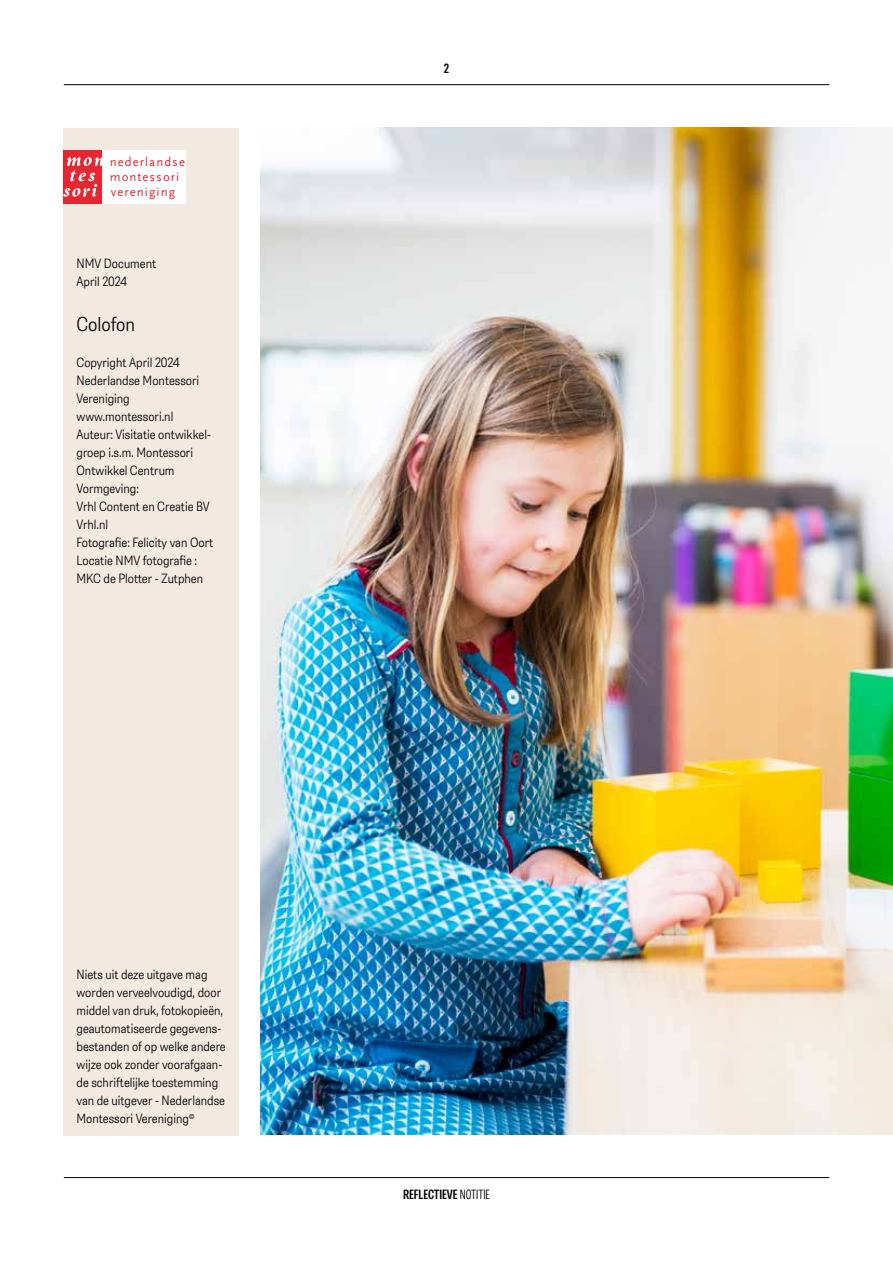
<style>
.page{position:relative;width:893px;height:1263px;background:#fff}
.page>*{position:absolute;margin:0;border:0;box-sizing:border-box;transform-origin:0 0}
.t1{font:300 18px "Belarius Sans";color:#000}
.t2{font:12.75px/15.5px "Scala Sans Pro";letter-spacing:.08em;color:#e62733}
.t3{font:300 12px/18px "Belarius Sans";color:#000}
.t4{font:600 condensed 12px "Belarius Sans";color:#000}
.s1{font-weight:300}
</style>
<div class="page">
<hr style="left:64px;top:84px;width:765px;height:1px;background:#000">
<hr style="left:64px;top:1177px;width:765px;height:1px;background:#000">
<img style="left:260px;top:128px;width:633px;height:1006px">
<div style="left:64px;top:128px;width:175px;height:1007px;background:#f2e9e1"></div>
<div style="left:64px;top:150px;width:122px;height:54px;background:#fff"></div>
<div style="left:64px;top:150px;width:38px;height:54px;background:#e62733"></div>
<svg style="left:64px;top:157px;width:38px;height:40px"></svg>
<p class="t2" style="left:110px;top:154px;width:77px">nederlandse montessori vereniging</p>
<p class="t3" style="left:77px;top:254px;width:81px">NMV Document<br>April 2024</p>
<h1 class="t1" style="left:77px;top:312px;width:60px">Colofon</h1>
<p class="t3" style="left:77px;top:353px;width:138px">Copyright April 2024<br>Nederlandse Montessori<br>Vereniging www.montessori.nl<br>Auteur: Visitatie ontwikkel&shy;groep i.s.m. Montessori<br>Ontwikkel Centrum<br>Vormgeving:<br>Vrhl Content en Creatie BV<br>Vrhl.nl<br>Fotografie: Felicity van Oort<br>Locatie NMV fotografie :<br>MKC de Plotter - Zutphen</p>
<p class="t3" style="left:77px;top:965px;width:151px">Niets uit deze uitgave mag worden verveelvoudigd, door middel van druk, fotokopieën, geautomatiseerde gegevens&shy;bestanden of op welke andere wijze ook zonder voorafgaan&shy;de schriftelijke toestemming van de uitgever - Nederlandse<br>Montessori Vereniging<sup>©</sup></p>
<p class="t4" style="left:444px;top:61px;width:7px">2</p>
<p class="t4" style="left:403px;top:1186px;width:88px">REFLECTIEVE <span class="s1">NOTITIE</span></p>
</div>
